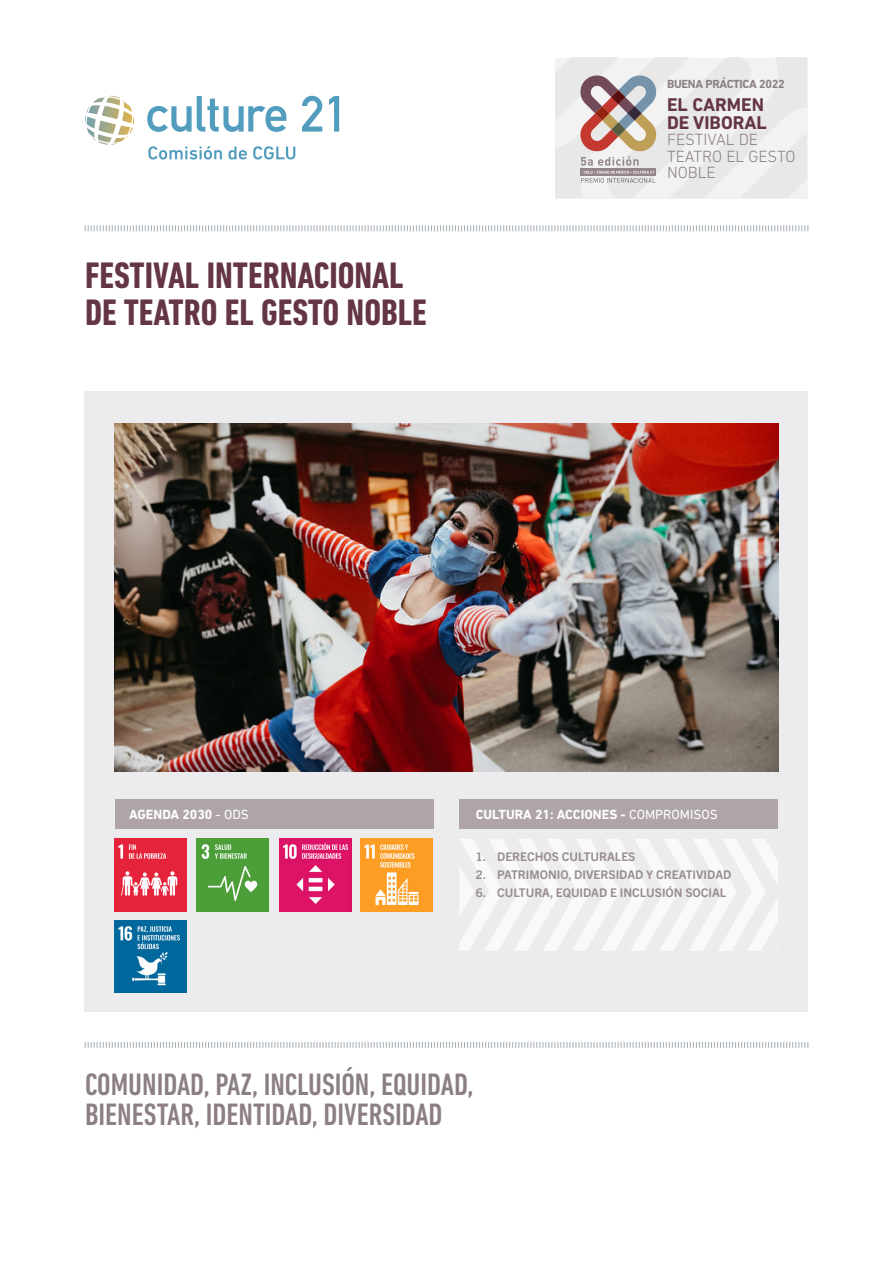
<style>
.page{position:relative;width:893px;height:1263px;background:#fff}
.page>*{position:absolute;margin:0;border:0;box-sizing:border-box;transform-origin:0 0}
.t1{font:700 condensed 37.5px/37.5px "DIN Next LT Pro";color:#643545}
.t2{font:500 condensed 31.5px/30px "DIN Next LT Pro";color:#8c7f83}
.t3{font:700 18.75px/18px "DIN Next LT Pro";color:#643545}
.t4{font:300 16.5px/16.5px "DIN Next LT Pro";color:#8c7f83}
.t5{font:700 13.5px "DIN Next LT Pro";color:#fff}
.t6{font:700 12px "Trade Gothic Next SR Pro";color:#988c8f}
.t7{font:700 12px "DIN Next LT Pro";letter-spacing:-.025em;color:#8c7f83}
.s1{font-weight:400}
</style>
<div class="page">
<svg style="left:555px;top:58px;width:252px;height:140px"></svg>
<div style="left:85px;top:391px;width:723px;height:621px;background:#ececee"></div>
<div style="left:115px;top:799px;width:319px;height:30px;background:#afa5a8"></div>
<div style="left:459px;top:799px;width:319px;height:30px;background:#afa5a8"></div>
<svg style="left:459px;top:839px;width:319px;height:112px"></svg>
<svg style="left:84px;top:225px;width:725px;height:7px"></svg>
<svg style="left:84px;top:1041px;width:725px;height:7px"></svg>
<img style="left:196px;top:839px;width:72px;height:72px">
<img style="left:115px;top:839px;width:72px;height:72px">
<img style="left:279px;top:839px;width:72px;height:72px">
<svg style="left:148px;top:146px;width:147px;height:14px"></svg>
<svg style="left:147px;top:96px;width:192px;height:36px"></svg>
<svg style="left:85px;top:96px;width:48px;height:28px"></svg>
<img style="left:114px;top:423px;width:664px;height:349px">
<img style="left:361px;top:839px;width:72px;height:72px">
<img style="left:114px;top:921px;width:72px;height:72px">
<p class="t1" style="left:85px;top:256px;width:343px">FESTIVAL INTERNACIONAL<br>DE TEATRO EL GESTO NOBLE</p>
<p class="t7" style="left:667px;top:77px;width:119px">BUENA PRÁCTICA 2022</p>
<p class="t3" style="left:667px;top:95px;width:101px">EL CARMEN<br>DE VIBORAL</p>
<p class="t4" style="left:667px;top:131px;width:130px">FESTIVAL DE<br>TEATRO EL GESTO<br>NOBLE</p>
<p class="t5" style="left:129px;top:807px;width:121px">AGENDA 2030 <span class="s1">- ODS</span></p>
<p class="t5" style="left:476px;top:807px;width:244px">CULTURA 21: ACCIONES - <span class="s1">COMPROMISOS</span></p>
<p class="t6" style="left:476px;top:848px;width:161px">1. DERECHOS CULTURALES</p>
<p class="t6" style="left:476px;top:866px;width:257px">2. PATRIMONIO, DIVERSIDAD Y CREATIVIDAD</p>
<p class="t6" style="left:476px;top:884px;width:252px">6. CULTURA, EQUIDAD E INCLUSIÓN SOCIAL</p>
<p class="t2" style="left:85px;top:1069px;width:390px">COMUNIDAD, PAZ, INCLUSIÓN, EQUIDAD,<br>BIENESTAR, IDENTIDAD, DIVERSIDAD</p>
</div>
